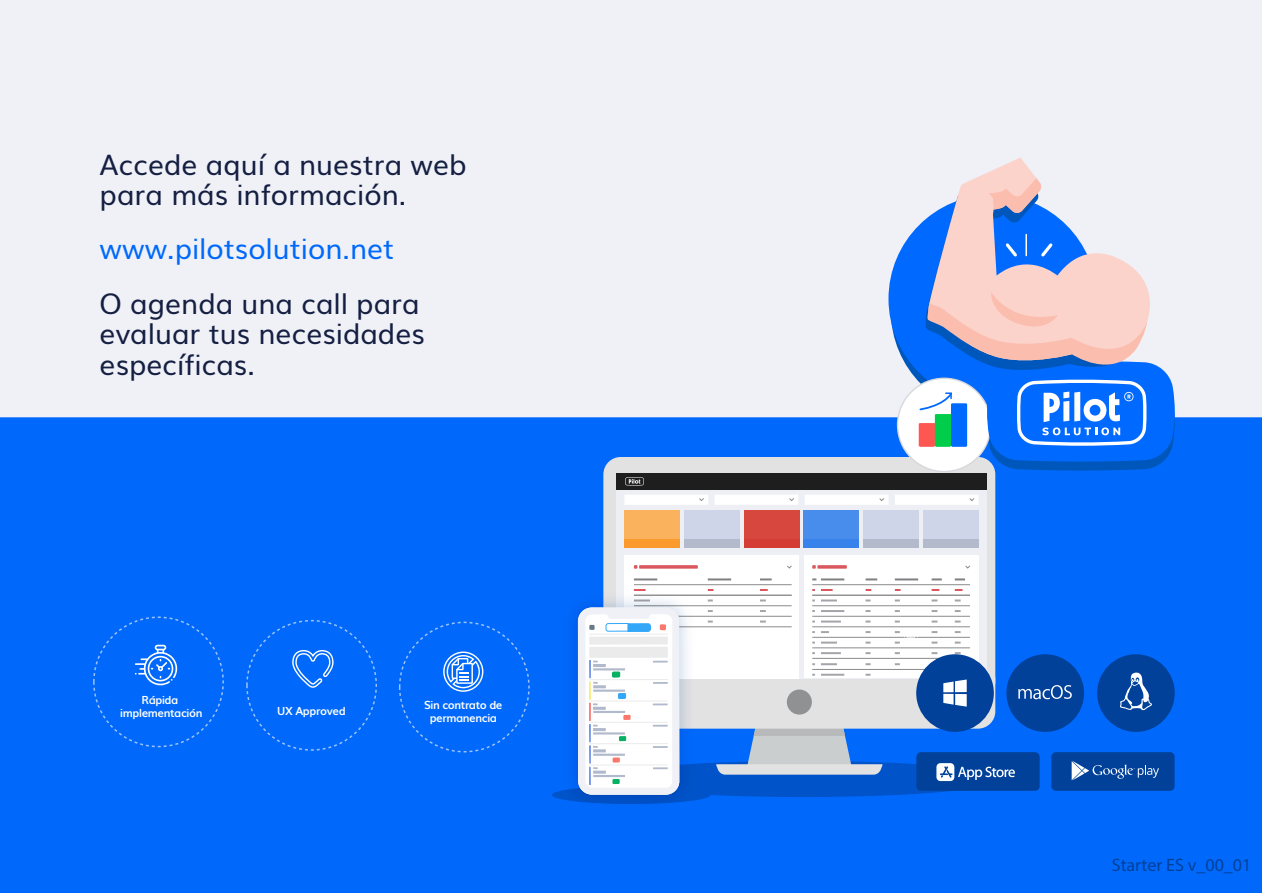
<style>
.page{position:relative;width:1262px;height:893px;background:#fff}
.page>*{position:absolute;margin:0;border:0;box-sizing:border-box;transform-origin:0 0}
.t1{font:28.2px/30.3px "Muli";color:#151f42}
.t2{font:28.2px "Muli";color:#0069fb}
.t3{font:18px "Myriad Pro";color:#01419a}
.t4{font:700 11.25px/13.4px "Muli";letter-spacing:-.03em;color:#fff;text-align:center}
</style>
<div class="page">
<div style="left:0;top:0;width:1261px;height:473px;background:#f0f1f7"></div>
<div style="left:0;top:417px;width:1261px;height:475px;background:#0069fb"></div>
<svg style="left:135px;top:644px;width:42px;height:41px;background:#3d8dfb"></svg>
<svg style="left:443px;top:651px;width:40px;height:40px"></svg>
<svg style="left:291px;top:649px;width:43px;height:39px;background:#3085fb"></svg>
<div style="left:602px;top:760px;width:401px;height:37px;background:#0053c8;border-radius:50%"></div>
<div style="left:603px;top:457px;width:392px;height:242px;background:#e2e2e3;border-radius:17px"></div>
<div style="left:616px;top:489px;width:371px;height:189px;background:#edeff5"></div>
<div style="left:624px;top:510px;width:56px;height:38px;background:#fbb25c"></div>
<div style="left:684px;top:510px;width:55px;height:38px;background:#ced5e8"></div>
<div style="left:744px;top:510px;width:55px;height:38px;background:#d7473d"></div>
<div style="left:803px;top:510px;width:56px;height:38px;background:#488cec"></div>
<div style="left:863px;top:510px;width:55px;height:38px;background:#ced5e8"></div>
<div style="left:923px;top:510px;width:55px;height:38px;background:#ced5e8"></div>
<div style="left:624px;top:555px;width:175px;height:123px;background:#fff"></div>
<div style="left:803px;top:555px;width:175px;height:123px;background:#fff"></div>
<hr style="left:639px;top:565px;width:59px;height:3px;background:#da575d">
<hr style="left:817px;top:565px;width:29px;height:3px;background:#da575d">
<div style="left:616px;top:473px;width:371px;height:16px;background:#1e1e1e"></div>
<svg style="left:625px;top:495px;width:83px;height:10px"></svg>
<hr style="left:634px;top:578px;width:23px;height:2px;background:#808083">
<hr style="left:707px;top:578px;width:24px;height:2px;background:#808083">
<svg style="left:760px;top:578px;width:11px;height:2px"></svg>
<svg style="left:715px;top:495px;width:83px;height:10px"></svg>
<svg style="left:805px;top:495px;width:83px;height:10px"></svg>
<svg style="left:895px;top:495px;width:83px;height:10px"></svg>
<hr style="left:634px;top:584px;width:157px;height:1px;background:#8b8b8b">
<svg style="left:707px;top:589px;width:6px;height:2px"></svg>
<svg style="left:760px;top:589px;width:7px;height:2px"></svg>
<svg style="left:760px;top:599px;width:6px;height:2px"></svg>
<hr style="left:634px;top:595px;width:157px;height:1px;background:#8b8b8b">
<hr style="left:634px;top:605px;width:157px;height:1px;background:#8b8b8b">
<hr style="left:821px;top:578px;width:23px;height:2px;background:#808083">
<hr style="left:894px;top:578px;width:24px;height:2px;background:#808083">
<svg style="left:954px;top:578px;width:11px;height:2px"></svg>
<hr style="left:812px;top:584px;width:158px;height:1px;background:#8b8b8b">
<svg style="left:821px;top:589px;width:11px;height:2px"></svg>
<svg style="left:894px;top:589px;width:6px;height:2px"></svg>
<svg style="left:954px;top:589px;width:8px;height:2px"></svg>
<hr style="left:812px;top:595px;width:158px;height:1px;background:#8b8b8b">
<svg style="left:821px;top:599px;width:16px;height:2px"></svg>
<hr style="left:812px;top:605px;width:158px;height:1px;background:#8b8b8b">
<svg style="left:865px;top:578px;width:12px;height:2px"></svg>
<svg style="left:865px;top:589px;width:6px;height:2px"></svg>
<svg style="left:931px;top:578px;width:10px;height:2px"></svg>
<svg style="left:931px;top:589px;width:8px;height:2px"></svg>
<svg style="left:931px;top:599px;width:6px;height:2px"></svg>
<div style="left:624px;top:540px;width:56px;height:8px;background:#fb9b2e"></div>
<div style="left:684px;top:540px;width:55px;height:8px;background:#b3bacb"></div>
<div style="left:863px;top:540px;width:55px;height:8px;background:#b3bacb"></div>
<div style="left:923px;top:540px;width:55px;height:8px;background:#b3bacb"></div>
<div style="left:744px;top:540px;width:55px;height:8px;background:#d33d34"></div>
<div style="left:803px;top:540px;width:56px;height:8px;background:#3883eb"></div>
<svg style="left:625px;top:477px;width:19px;height:8px"></svg>
<img style="left:555px;top:584px;width:147px;height:233px">
<div style="left:1097px;top:654px;width:77px;height:77px;background:#01419a;border-radius:50%"></div>
<div style="left:1051px;top:752px;width:123px;height:38px;background:#01419a;border-radius:5px"></div>
<svg style="left:578px;top:607px;width:581px;height:187px"></svg>
<div style="left:888px;top:195px;width:209px;height:208px;background:#0069ff;border-radius:50%"></div>
<div style="left:897px;top:378px;width:93px;height:93px;background:#fff;border-radius:50%"></div>
<svg style="left:918px;top:167px;width:257px;height:303px"></svg>
<p class="t1" style="left:100px;top:147px;width:368px">Accede aquí a nuestra web para más información.</p>
<p class="t2" style="left:100px;top:225px;width:296px">www.pilotsolution.net</p>
<p class="t1" style="left:100px;top:286px;width:327px">O agenda una call para evaluar tus necesidades específicas.</p>
<p class="t4" style="left:120px;top:692px;width:84px">Rápida implementación</p>
<p class="t4" style="left:277px;top:703px;width:70px">UX Approved</p>
<p class="t4" style="left:424px;top:697px;width:80px">Sin contrato de permanencia</p>
<p class="t3" style="left:1111px;top:854px;width:141px">Starter ES v_00_01</p>
</div>
